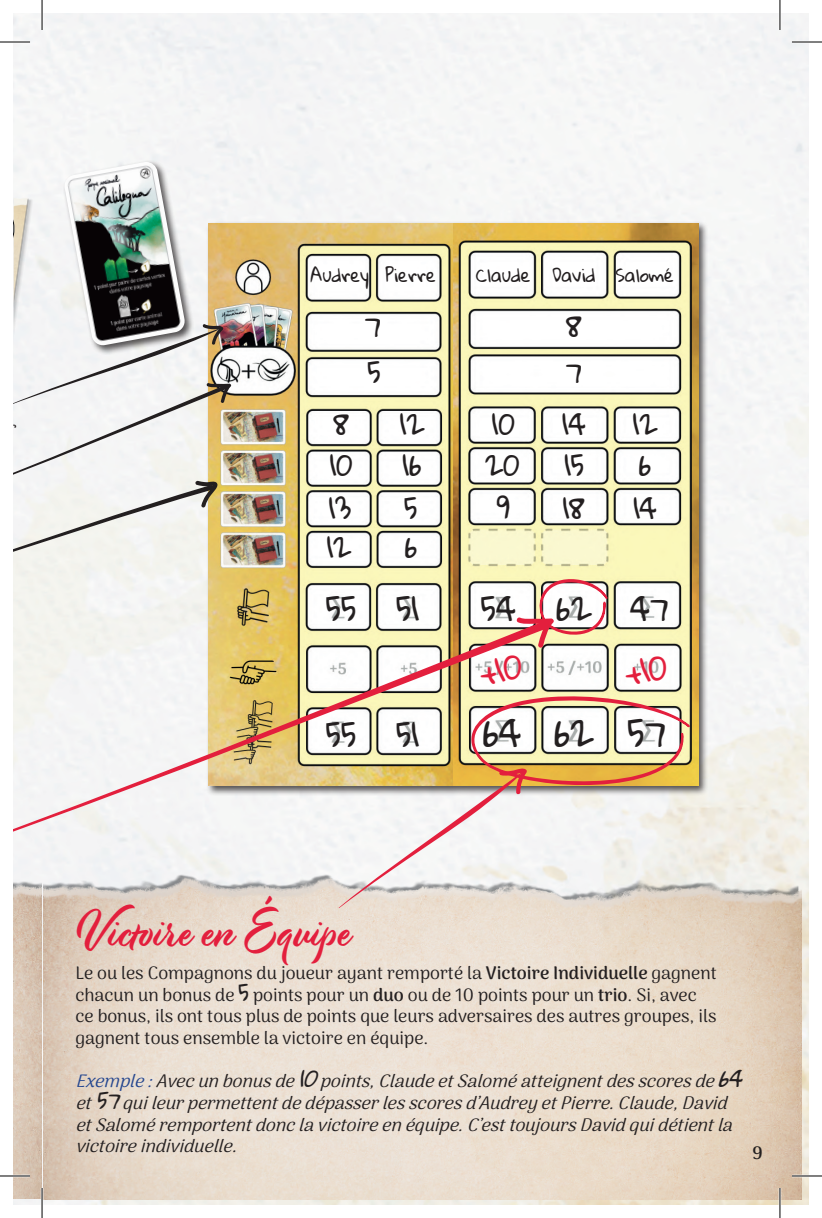
<style>
.page{position:relative;width:822px;height:1218px;background:#fff}
.page>*{position:absolute;margin:0;border:0;box-sizing:border-box;transform-origin:0 0}
.t1{font:48px "Modish";color:#e31f3d}
.t2{font:36px "Gloria Hallelujah";color:#231f20}
.t3{font:32px "Gloria Hallelujah";color:#231f20}
.t4{font:28px/42.2px "Gloria Hallelujah";color:#231f20}
.t5{font:18px/21.6px "Arima Koshi";color:#231f20}
.t6{font:italic 18px/21.6px "Arima Koshi";color:#231f20}
.t7{font:18px "Gloria Hallelujah";color:#231f20}
.t8{font:700 18px "Arima Koshi";color:#231f20}
.s1{font-weight:700}
.s2{font-family:"Gloria Hallelujah";font-size:22px}
.s3{color:#26478f}
</style>
<div class="page">
<img style="left:14px;top:866px;width:787px;height:334px">
<img style="left:14px;top:192px;width:46px;height:131px">
<img style="left:14px;top:200px;width:2px;height:58px">
<div style="left:206px;top:221px;width:502px;height:575px;background:#231f20;opacity:.75"></div>
<img style="left:208px;top:223px;width:490px;height:563px">
<div style="left:63px;top:160px;width:131px;height:195px;background:#231f20;opacity:.75"></div>
<img style="left:64px;top:162px;width:121px;height:161px">
<svg style="left:14px;top:323px;width:218px;height:286px"></svg>
<svg style="left:14px;top:622px;width:533px;height:292px;fill:#f3f3f3"></svg>
<svg style="left:515px;top:577px;width:93px;height:71px"></svg>
<svg style="left:338px;top:693px;width:352px;height:215px"></svg>
<hr style="left:0;top:1175px;width:30px;height:2px;background:#fff">
<hr style="left:791px;top:1175px;width:30px;height:2px;background:#fff">
<hr style="left:41px;top:1188px;width:2px;height:30px;background:#fff">
<hr style="left:778px;top:1188px;width:2px;height:30px;background:#fff">
<hr style="left:0;top:42px;width:30px;height:1px;background:#000">
<hr style="left:791px;top:42px;width:30px;height:1px;background:#000">
<hr style="left:0;top:1176px;width:30px;height:1px;background:#000">
<hr style="left:791px;top:1176px;width:30px;height:1px;background:#000">
<hr style="left:42px;top:0;width:1px;height:30px;background:#000">
<hr style="left:42px;top:1188px;width:1px;height:30px;background:#000">
<hr style="left:779px;top:0;width:1px;height:30px;background:#000">
<hr style="left:779px;top:1188px;width:1px;height:30px;background:#000">
<svg style="left:479px;top:654px;width:44px;height:32px"></svg>
<svg style="left:624px;top:654px;width:44px;height:32px"></svg>
<p class="t5" style="left:-1px;top:417px;width:19px">ar</p>
<p class="t7" style="left:310px;top:265px;width:127px">Audrey Pierre</p>
<p class="t7" style="left:475px;top:265px;width:200px">Claude David Salomé</p>
<h3 class="t4" style="left:365px;top:305px;width:18px;line-height:45.6px">7<br>5</h3>
<h3 class="t4" style="left:329px;top:404px;width:25px">8<br>10<br>13</h3>
<h3 class="t4" style="left:326px;top:527px;width:26px">12</h3>
<h3 class="t3" style="left:325px;top:592px;width:32px">55</h3>
<h3 class="t4" style="left:565px;top:304px;width:18px;line-height:46px">8<br>7</h3>
<h3 class="t4" style="left:485px;top:404px;width:36px;text-align:center">10<br>20<br>9</h3>
<h3 class="t4" style="left:632px;top:404px;width:26px">12</h3>
<h3 class="t4" style="left:562px;top:404px;width:25px">14</h3>
<h3 class="t4" style="left:399px;top:404px;width:26px">12</h3>
<h3 class="t4" style="left:562px;top:445px;width:24px">15<br>18</h3>
<h3 class="t4" style="left:402px;top:445px;width:21px">16</h3>
<h3 class="t4" style="left:633px;top:445px;width:25px">6<br>14</h3>
<h3 class="t4" style="left:404px;top:488px;width:15px">5</h3>
<h3 class="t4" style="left:404px;top:527px;width:14px">6</h3>
<h3 class="t3" style="left:396px;top:592px;width:24px">51</h3>
<h3 class="t3" style="left:480px;top:592px;width:36px">54</h3>
<h3 class="t3" style="left:556px;top:592px;width:114px">62 47</h3>
<h3 class="t3" style="left:325px;top:717px;width:94px">55 51</h3>
<h2 class="t2" style="left:482px;top:713px;width:184px">64 62 57</h2>
<p class="t5" style="left:1px;top:965px;width:16px">e.</p>
<h1 class="t1" style="left:77px;top:901px;width:277px">Victoire en Équipe</h1>
<p class="t5" style="left:75px;top:962px;width:642px">Le ou les Compagnons du joueur ayant remporté la <span class="s1">Victoire Individuelle</span> gagnent chacun un bonus de <span class="s2">5</span> points pour un <span class="s1">duo</span> ou de 10 points pour un <span class="s1">trio</span>. Si, avec ce bonus, ils ont tous plus de points que leurs adversaires des autres groupes, ils gagnent tous ensemble la victoire en équipe.</p>
<p class="t6" style="left:75px;top:1070px;width:678px"><span class="s3">Exemple:</span>Avecunbonusde<span class="s2">10</span>points,ClaudeetSaloméatteignentdesscoresde<span class="s2">64 </span>et<span class="s2">57</span>quileurpermettentdedépasserlesscoresd’AudreyetPierre.Claude,David etSaloméremportentdonclavictoireenéquipe.C’esttoujoursDavidquidétientla victoireindividuelle.</p>
<p class="t8" style="left:751px;top:1142px;width:12px">9</p>
</div>
